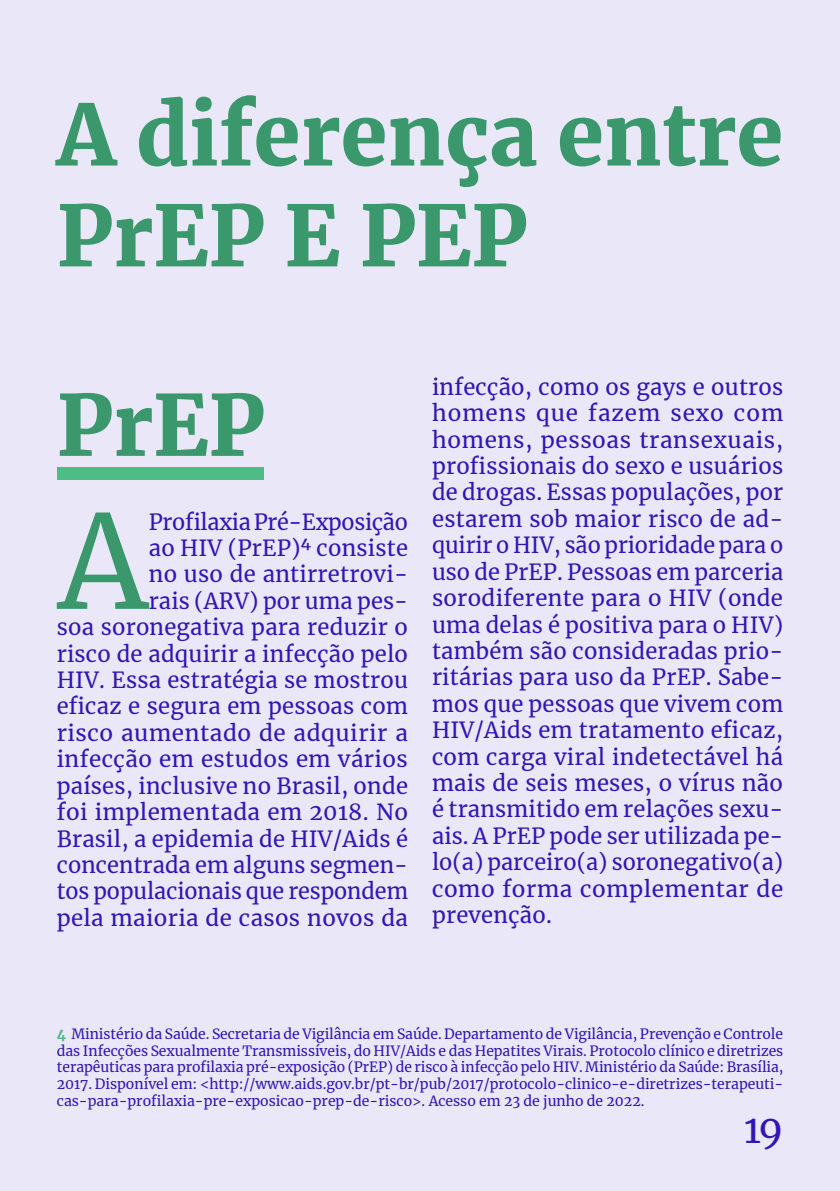
<style>
.page{position:relative;width:840px;height:1191px;background:#fff}
.page>*{position:absolute;margin:0;border:0;box-sizing:border-box;transform-origin:0 0}
.t1{font:128.6px "Merriweather";color:#3b986c}
.t2{font:900 84px/100.8px "Merriweather";color:#3b986c}
.t3{font:38px "Merriweather";color:#3017b5}
.t4{font:22px/26.4px "Merriweather";letter-spacing:.01em;color:#3017b5;text-align:right}
.t5{font:14px/16.8px "Merriweather";color:#3017b5;text-align:justify}
.s1{font-weight:900;color:#4dbc86}
</style>
<div class="page">
<div style="left:0;top:0;width:839px;height:1191px;background:#eae8f8"></div>
<div style="left:57px;top:467px;width:206px;height:12px;background:#4dbc86"></div>
<h2 class="t2" style="left:57px;top:82px;width:727px">A diferença entre<br>PrEP E PEP</h2>
<h2 class="t2" style="left:57px;top:372px;width:209px">PrEP</h2>
<p class="t4" style="left:57px;top:508px;width:352px">Profilaxia Pré-Exposição<br>ao HIV (PrEP)4 consiste<br>no uso de antirretrovi-<br>rais (ARV) por uma pes-<br>soa soronegativa para reduzir o risco de adquirir a infecção pelo<br>HIV. Essa estratégia se mostrou eficaz e segura em pessoas com risco aumentado de adquirir a infecção em estudos em vários países, inclusive no Brasil, onde foi implementada em 2018. No<br>Brasil, a epidemia de HIV/Aids é concentrada em alguns segmen&shy;tos populacionais que respondem pela maioria de casos novos da</p>
<h1 class="t1" style="left:58px;top:473px;width:90px">A</h1>
<p class="t4" style="left:432px;top:373px;width:353px;text-align:justify">infecção, como os gays e outros homens que fazem sexo com homens, pessoas transexuais, profissionais do sexo e usuários de drogas. Essas populações, por estarem sob maior risco de ad&shy;quirir o HIV, são prioridade para o uso de PrEP. Pessoas em parceria sorodiferente para o HIV (onde uma delas é positiva para o HIV) também são consideradas prio&shy;ritárias para uso da PrEP. Sabe&shy;mos que pessoas que vivem com HIV/Aids em tratamento eficaz, com carga viral indetectável há mais de seis meses, o vírus não é transmitido em relações sexu&shy;ais. A PrEP pode ser utilizada pe&shy;lo(a) parceiro(a) soronegativo(a) como forma complementar de prevenção.</p>
<p class="t5" style="left:57px;top:1024px;width:727px"><span class="s1">4</span> Ministério da Saúde. Secretaria de Vigilância em Saúde. Departamento de Vigilância, Prevenção e Controle das Infecções Sexualmente Transmissíveis, do HIV/Aids e das Hepatites Virais. Protocolo clínico e diretrizes terapêuticas para profilaxia pré-exposição (PrEP) de risco à infecção pelo HIV. Ministério da Saúde: Brasília, 2017. Disponível em: &lt;http://www.aids.gov.br/pt-br/pub/2017/protocolo-clinico-e-diretrizes-terapeuti&shy;cas-para-profilaxia-pre-exposicao-prep-de-risco&gt;. Acesso em 23 de junho de 2022.</p>
<h3 class="t3" style="left:743px;top:1103px;width:41px">19</h3>
</div>
